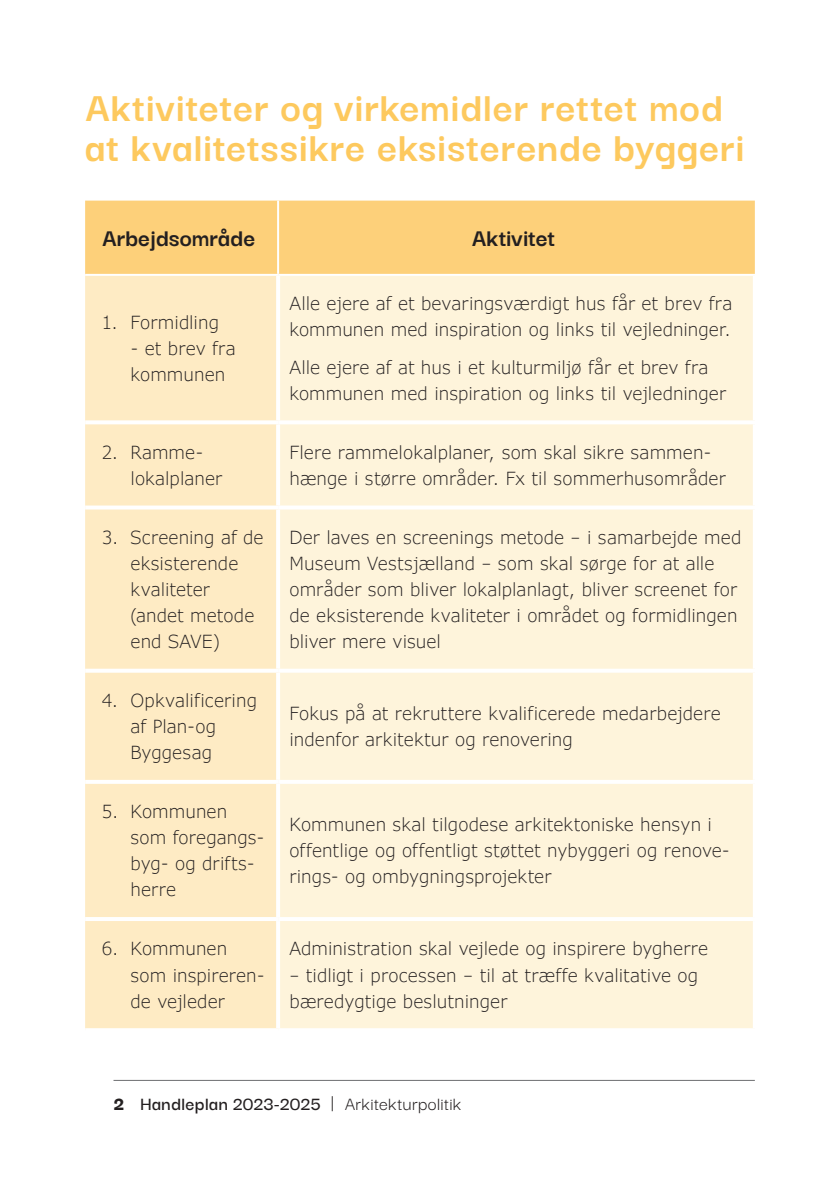
<style>
.page{position:relative;width:840px;height:1191px;background:#fff}
.page>*{position:absolute;margin:0;border:0;box-sizing:border-box;transform-origin:0 0}
.t1{font:700 44px/40px "Darker Grotesque";letter-spacing:.015em;color:#fdc95e}
.t2{font:700 26px "Darker Grotesque";color:#231f20}
.t3{font:600 20px "Darker Grotesque";letter-spacing:.015em;color:#231f20}
.t4{font:300 18px/26px "Verdana Pro";letter-spacing:.005em;color:#231f20}
.s1{font-weight:900}
.s2{font-weight:400}
</style>
<div class="page">
<hr style="left:113px;top:1080px;width:641px;height:1px;background:#6d6e71">
<div style="left:85px;top:201px;width:669px;height:73px;background:#fdd07a"></div>
<div style="left:85px;top:276px;width:191px;height:752px;background:#feebc4"></div>
<div style="left:280px;top:276px;width:472px;height:752px;background:#fef4db"></div>
<svg style="left:752px;top:276px;width:1px;height:144px"></svg>
<svg style="left:85px;top:420px;width:193px;height:4px"></svg>
<svg style="left:280px;top:420px;width:473px;height:4px"></svg>
<svg style="left:752px;top:424px;width:1px;height:81px"></svg>
<svg style="left:85px;top:505px;width:193px;height:4px"></svg>
<svg style="left:280px;top:505px;width:473px;height:4px"></svg>
<svg style="left:752px;top:509px;width:1px;height:159px"></svg>
<svg style="left:85px;top:668px;width:193px;height:4px"></svg>
<svg style="left:280px;top:668px;width:473px;height:4px"></svg>
<svg style="left:752px;top:672px;width:1px;height:108px"></svg>
<hr style="left:85px;top:780px;width:193px;height:4px;background:#fff">
<hr style="left:278px;top:780px;width:478px;height:4px;background:#fff">
<svg style="left:752px;top:784px;width:1px;height:133px"></svg>
<hr style="left:85px;top:917px;width:193px;height:4px;background:#fff">
<hr style="left:278px;top:917px;width:478px;height:4px;background:#fff">
<svg style="left:752px;top:921px;width:1px;height:107px"></svg>
<hr style="left:277px;top:201px;width:2px;height:73px;background:#fff">
<h1 class="t1" style="left:85px;top:87px;width:660px">Aktiviteter og virkemidler rettet mod at kvalitetssikre eksisterende byggeri</h1>
<h2 class="t2" style="left:102px;top:225px;width:155px">Arbejdsområde</h2>
<h2 class="t2" style="left:471px;top:225px;width:85px">Aktivitet</h2>
<p class="t4" style="left:102px;top:309px;width:118px">1. Formidling</p>
<p class="t4" style="left:130px;top:335px;width:107px">- et brev fra kommunen</p>
<p class="t4" style="left:289px;top:291px;width:444px">Alle ejere af et bevaringsværdigt hus får et brev fra kommunen med inspiration og links til vejledninger.</p>
<p class="t4" style="left:289px;top:354px;width:438px">Alle ejere af at hus i et kulturmiljø får et brev fra kommunen med inspiration og links til vejledninger</p>
<p class="t4" style="left:130px;top:439px;width:93px;text-indent:-28px">2. Ramme&shy;lokalplaner</p>
<p class="t4" style="left:289px;top:439px;width:437px">Flere rammelokalplaner, som skal sikre sammen&shy;hænge i større områder. Fx til sommerhusområder</p>
<p class="t4" style="left:130px;top:524px;width:134px;text-indent:-28px">3. Screening af de eksisterende kvaliteter (andet metode end SAVE)</p>
<p class="t4" style="left:289px;top:524px;width:453px">Der laves en screenings metode – i samarbejde med Museum Vestsjælland – som skal sørge for at alle områder som bliver lokalplanlagt, bliver screenet for de eksisterende kvaliteter i området og formidlingen bliver mere visuel</p>
<p class="t4" style="left:130px;top:687px;width:128px;text-indent:-28px">4. Opkvalificering af Plan-og<br>Byggesag</p>
<p class="t4" style="left:289px;top:700px;width:432px">Fokus på at rekruttere kvalificerede medarbejdere indenfor arkitektur og renovering</p>
<p class="t4" style="left:130px;top:799px;width:135px;text-indent:-28px">5. Kommunen som foregangs&shy;byg- og drifts&shy;herre</p>
<p class="t4" style="left:289px;top:812px;width:442px">Kommunen skal tilgodese arkitektoniske hensyn i offentlige og offentligt støttet nybyggeri og renove&shy;rings- og ombygningsprojekter</p>
<p class="t4" style="left:130px;top:936px;width:136px;text-indent:-28px">6. Kommunen som inspireren&shy;de vejleder</p>
<p class="t4" style="left:289px;top:936px;width:420px">Administration skal vejlede og inspirere bygherre</p>
<p class="t4" style="left:289px;top:962px;width:410px">– tidligt i processen – til at træffe kvalitative og bæredygtige beslutninger</p>
<p class="t3" style="left:113px;top:1091px;width:349px"><span class="s1">2</span> Handleplan 2023-2025 <span class="s2">| Arkitekturpolitik</span></p>
</div>
